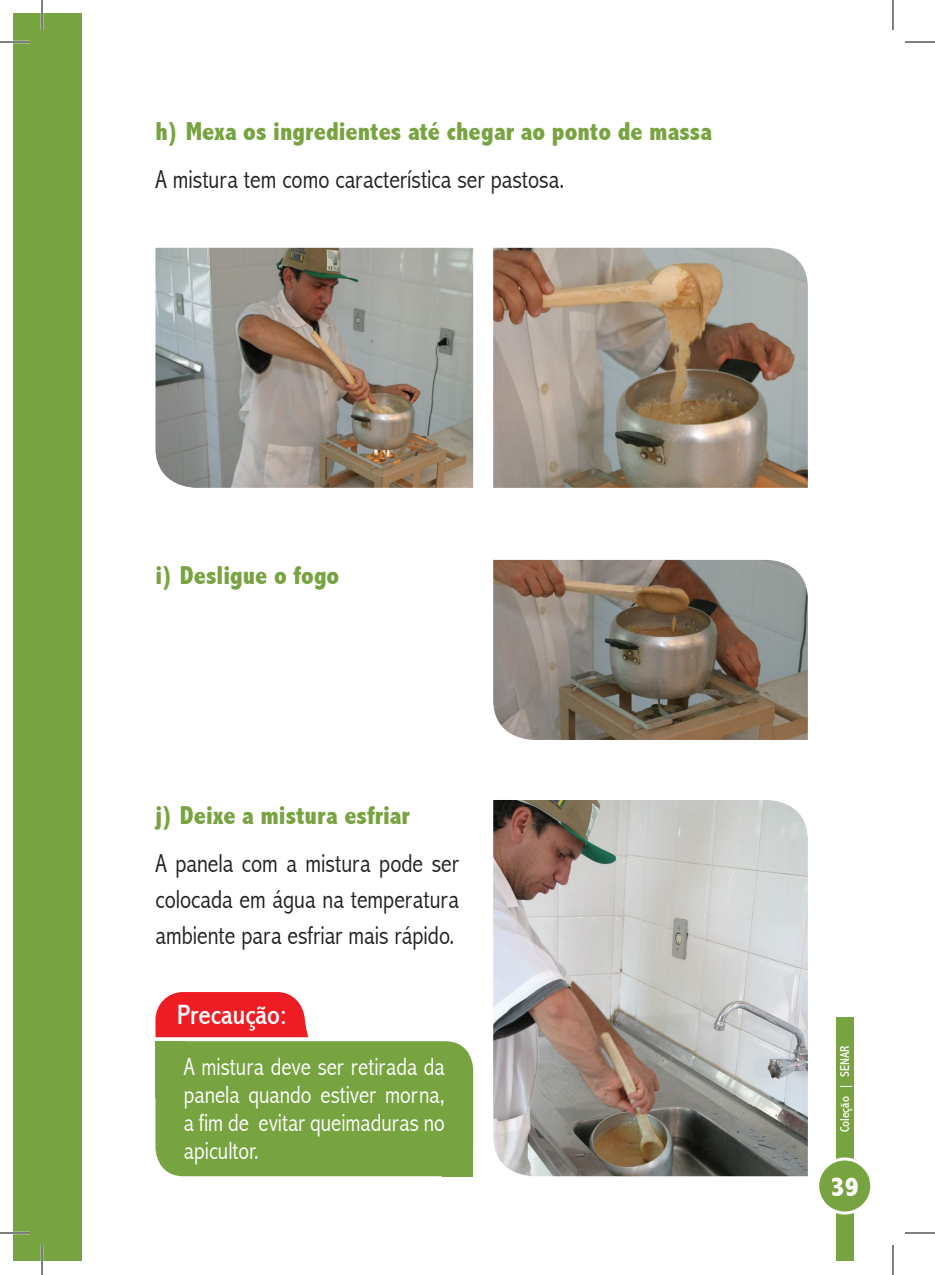
<style>
.page{position:relative;width:935px;height:1275px;background:#fff}
.page>*{position:absolute;margin:0;border:0;box-sizing:border-box;transform-origin:0 0}
.t1{font:condensed 28px "Abadi";color:#fff}
.t2{font:800 condensed 28px "Abadi";color:#fff}
.t3{font:300 condensed 26px/36px "Abadi";color:#231f20;text-align:justify}
.t4{font:800 condensed 26px "Abadi";color:#78a341}
.t5{font:300 condensed 25px/28px "Abadi";color:#fff;text-align:justify}
.t6{font:condensed 13px "Abadi";color:#fff}
</style>
<div class="page">
<div style="left:836px;top:1017px;width:17px;height:244px;background:#78a341"></div>
<div style="left:817px;top:1159px;width:54px;height:54px;background:#78a341;border-radius:50%"></div>
<div style="left:816px;top:1157px;width:57px;height:57px;border:3px solid #fff;border-radius:50%"></div>
<div style="left:14px;top:14px;width:28px;height:1247px;background:#78a341"></div>
<div style="left:42px;top:14px;width:40px;height:1247px;background:#78a341"></div>
<img style="left:155px;top:248px;width:318px;height:240px">
<img style="left:493px;top:248px;width:314px;height:240px">
<img style="left:493px;top:560px;width:314px;height:180px">
<img style="left:493px;top:800px;width:314px;height:376px">
<svg style="left:155px;top:992px;width:153px;height:45px;background:#ef2c32"></svg>
<div style="left:155px;top:1041px;width:318px;height:135px;background:#78a341;border-radius:28px"></div>
<div style="left:155px;top:1041px;width:31px;height:56px;background:#78a341"></div>
<div style="left:442px;top:1119px;width:31px;height:57px;background:#78a341"></div>
<hr style="left:0;top:41px;width:30px;height:2px;background:#fff">
<hr style="left:0;top:1231px;width:30px;height:3px;background:#fff">
<hr style="left:41px;top:0;width:2px;height:30px;background:#fff">
<hr style="left:41px;top:1245px;width:2px;height:30px;background:#fff">
<hr style="left:0;top:42px;width:30px;height:1px;background:#000">
<hr style="left:904px;top:42px;width:30px;height:1px;background:#000">
<hr style="left:0;top:1232px;width:30px;height:1px;background:#000">
<hr style="left:904px;top:1232px;width:30px;height:1px;background:#000">
<hr style="left:42px;top:0;width:1px;height:30px;background:#000">
<hr style="left:42px;top:1245px;width:1px;height:30px;background:#000">
<hr style="left:892px;top:0;width:1px;height:30px;background:#000">
<hr style="left:892px;top:1245px;width:1px;height:30px;background:#000">
<p class="t4" style="left:155px;top:116px;width:558px">h) Mexa os ingredientes até chegar ao ponto de massa</p>
<p class="t3" style="left:155px;top:161px;width:410px">A mistura tem como característica ser pastosa.</p>
<p class="t4" style="left:155px;top:560px;width:185px">i) Desligue o fogo</p>
<p class="t4" style="left:155px;top:800px;width:256px">j) Deixe a mistura esfriar</p>
<p class="t3" style="left:155px;top:845px;width:305px">A panela com a mistura pode ser colocada em água na temperatura ambiente para esfriar mais rápido.</p>
<p class="t1" style="left:177px;top:998px;width:111px">Precaução:</p>
<p class="t5" style="left:184px;top:1053px;width:262px">A mistura deve ser retirada da panela quando estiver morna, a fim de evitar queimaduras no apicultor.</p>
<p class="t6" style="left:837px;top:1132px;width:88px;rotate:-90deg">Coleção | SENAR</p>
<p class="t2" style="left:830px;top:1170px;width:30px">39</p>
</div>
